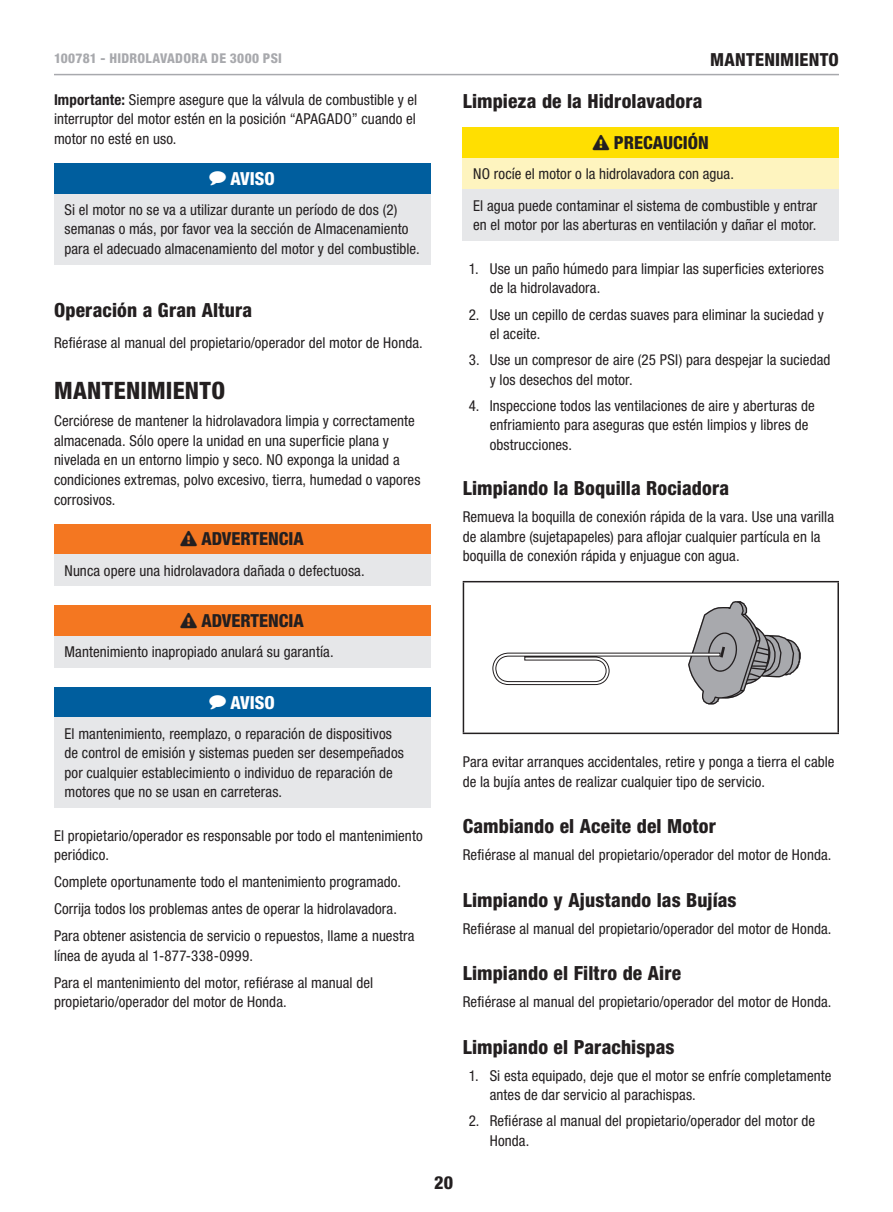
<style>
.page{position:relative;width:893px;height:1212px;background:#fff}
.page>*{position:absolute;margin:0;border:0;box-sizing:border-box;transform-origin:0 0}
.t1{font:800 condensed 24px "Helvetica Neue LT Std";letter-spacing:.015em;color:#231f20}
.t2{font:800 condensed 19.5px "Helvetica Neue LT Std";letter-spacing:.01em;color:#231f20}
.t3{font:800 condensed 18px "Helvetica Neue LT Std";color:#231f20}
.t4{font:800 condensed 18px "Helvetica Neue LT Std";letter-spacing:-.015em;color:#fff}
.t5{font:condensed 15px/19.5px "Helvetica Neue LT Std";letter-spacing:.005em;color:#231f20}
.t6{font:800 condensed 13.5px "Helvetica Neue LT Std";letter-spacing:.02em;color:#a8a9ad}
.s1{font-weight:700}
</style>
<div class="page">
<hr style="left:54px;top:74px;width:785px;height:1px;background:#a8a9ad">
<div style="left:54px;top:163px;width:376px;height:31px;background:#005e9e"></div>
<div style="left:54px;top:194px;width:376px;height:70px;background:#e6e7e9"></div>
<div style="left:54px;top:524px;width:376px;height:30px;background:#f47721"></div>
<div style="left:54px;top:554px;width:376px;height:32px;background:#e6e7e9"></div>
<div style="left:54px;top:606px;width:376px;height:30px;background:#f47721"></div>
<div style="left:54px;top:636px;width:376px;height:32px;background:#e6e7e9"></div>
<div style="left:54px;top:687px;width:376px;height:31px;background:#005e9e"></div>
<div style="left:54px;top:718px;width:376px;height:90px;background:#e6e7e9"></div>
<div style="left:463px;top:128px;width:376px;height:30px;background:#ffdf01"></div>
<div style="left:463px;top:158px;width:376px;height:32px;background:#fef4bf"></div>
<div style="left:463px;top:190px;width:376px;height:51px;background:#e6e7e9"></div>
<hr style="left:463px;top:581px;width:376px;height:1px;background:#231f20">
<hr style="left:463px;top:582px;width:1px;height:151px;background:#231f20">
<hr style="left:837px;top:582px;width:2px;height:151px;background:#231f20">
<hr style="left:463px;top:733px;width:376px;height:1px;background:#231f20">
<svg style="left:492px;top:601px;width:309px;height:103px"></svg>
<p class="t6" style="left:54px;top:50px;width:76px">100781 - Hidrola</p>
<p class="t6" style="left:160px;top:50px;width:17px">vadora</p>
<p class="t6" style="left:211px;top:50px;width:71px">de 3000 PSI</p>
<p class="t3" style="left:710px;top:49px;width:26px">Manten</p>
<p class="t3" style="left:775px;top:49px;width:35px">imiento</p>
<p class="t5" style="left:54px;top:90px;width:365px;text-align:justify"><span class="s1">Importante:</span> Siempre asegure que la válvula de combustible y el interruptor del motor estén en la posición “APAGADO” cuando el motor no esté en uso.</p>
<p class="t4" style="left:209px;top:167px;width:67px">◆ AVISO</p>
<p class="t5" style="left:64px;top:200px;width:357px">Si el motor no se va a utilizar durante un período de dos (2) semanas o más, por favor vea la sección de Almacenamiento para el adecuado almacenamiento del motor y del combustible.</p>
<h2 class="t2" style="left:54px;top:298px;width:200px">Operación a Gran Altura</h2>
<p class="t5" style="left:54px;top:333px;width:370px">Refiérase al manual del propietario/operador del motor de Honda.</p>
<h1 class="t1" style="left:54px;top:376px;width:173px">MANTENIMIENTO</h1>
<p class="t5" style="left:54px;top:411px;width:368px">Cerciórese de mantener la hidrolavadora limpia y correctamente almacenada. Sólo opere la unidad en una superficie plana y nivelada en un entorno limpio y seco. NO exponga la unidad a condiciones extremas, polvo excesivo, tierra, humedad o vapores corrosivos.</p>
<p class="t3" style="left:180px;top:528px;width:125px">❑ ADVERTENCIA</p>
<p class="t5" style="left:64px;top:560px;width:302px">Nunca opere una hidrolavadora dañada o defectuosa.</p>
<p class="t3" style="left:180px;top:609px;width:125px">❑ ADVERTENCIA</p>
<p class="t5" style="left:64px;top:642px;width:271px">Mantenimiento inapropiado anulará su garantía.</p>
<p class="t4" style="left:209px;top:691px;width:67px">◆ AVISO</p>
<p class="t5" style="left:64px;top:724px;width:341px">El mantenimiento, reemplazo, o reparación de dispositivos de control de emisión y sistemas pueden ser desempeñados por cualquier establecimiento o individuo de reparación de motores que no se usan en carreteras.</p>
<p class="t5" style="left:54px;top:826px;width:370px">El propietario/operador es responsable por todo el mantenimiento periódico.</p>
<p class="t5" style="left:54px;top:868px;width:362px;line-height:27px">Complete oportunamente todo el mantenimiento programado.<br>Corrija todos los problemas antes de operar la hidrolavadora.<br>Para obtener asistencia de servicio o repuestos, llame a nuestra</p>
<p class="t5" style="left:54px;top:942px;width:321px;line-height:27px">línea de ayuda al 1-877-338-0999.<br>Para el mantenimiento del motor, refiérase al manual del</p>
<p class="t5" style="left:54px;top:992px;width:234px">propietario/operador del motor de Honda.</p>
<h2 class="t2" style="left:463px;top:89px;width:241px">Limpieza de la Hidrolavadora</h2>
<p class="t3" style="left:593px;top:131px;width:117px">❑ PRECAUCIÓN</p>
<p class="t5" style="left:473px;top:158px;width:346px;line-height:31.7px">NO rocíe el motor o la hidrolavadora con agua.<br>El agua puede contaminar el sistema de combustible y entrar</p>
<p class="t5" style="left:473px;top:215px;width:345px">en el motor por las aberturas en ventilación y dañar el motor.</p>
<p class="t5" style="left:490px;top:259px;width:336px;text-indent:-21px">1. Use un paño húmedo para limpiar las superficies exteriores de la hidrolavadora.</p>
<p class="t5" style="left:490px;top:304px;width:336px;text-indent:-21px">2. Use un cepillo de cerdas suaves para eliminar la suciedad y el aceite.</p>
<p class="t5" style="left:490px;top:350px;width:342px;text-indent:-21px">3. Use un compresor de aire (25 PSI) para despejar la suciedad y los desechos del motor.</p>
<p class="t5" style="left:490px;top:396px;width:327px;text-indent:-21px">4. Inspeccione todos las ventilaciones de aire y aberturas de enfriamiento para aseguras que estén limpios y libres de obstrucciones.</p>
<h2 class="t2" style="left:463px;top:476px;width:268px">Limpiando la Boquilla Rociadora</h2>
<p class="t5" style="left:463px;top:507px;width:373px">Remueva la boquilla de conexión rápida de la vara. Use una varilla de alambre (sujetapapeles) para aflojar cualquier partícula en la boquilla de conexión rápida y enjuague con agua.</p>
<p class="t5" style="left:463px;top:752px;width:373px">Para evitar arranques accidentales, retire y ponga a tierra el cable de la bujía antes de realizar cualquier tipo de servicio.</p>
<h2 class="t2" style="left:463px;top:814px;width:255px">Cambiando el Aceite del Motor</h2>
<p class="t5" style="left:463px;top:845px;width:370px">Refiérase al manual del propietario/operador del motor de Honda.</p>
<h2 class="t2" style="left:463px;top:887px;width:275px">Limpiando y Ajustando las Bujías</h2>
<p class="t5" style="left:463px;top:918px;width:370px">Refiérase al manual del propietario/operador del motor de Honda.</p>
<h2 class="t2" style="left:463px;top:961px;width:220px">Limpiando el Filtro de Aire</h2>
<p class="t5" style="left:463px;top:992px;width:370px">Refiérase al manual del propietario/operador del motor de Honda.</p>
<h2 class="t2" style="left:463px;top:1034px;width:213px">Limpiando el Parachispas</h2>
<p class="t5" style="left:490px;top:1065px;width:343px;text-indent:-21px">1. Si esta equipado, deje que el motor se enfríe completamente antes de dar servicio al parachispas.</p>
<p class="t5" style="left:490px;top:1111px;width:327px;text-indent:-21px">2. Refiérase al manual del propietario/operador del motor de<br>Honda.</p>
<p class="t3" style="left:434px;top:1171px;width:20px">20</p>
</div>
